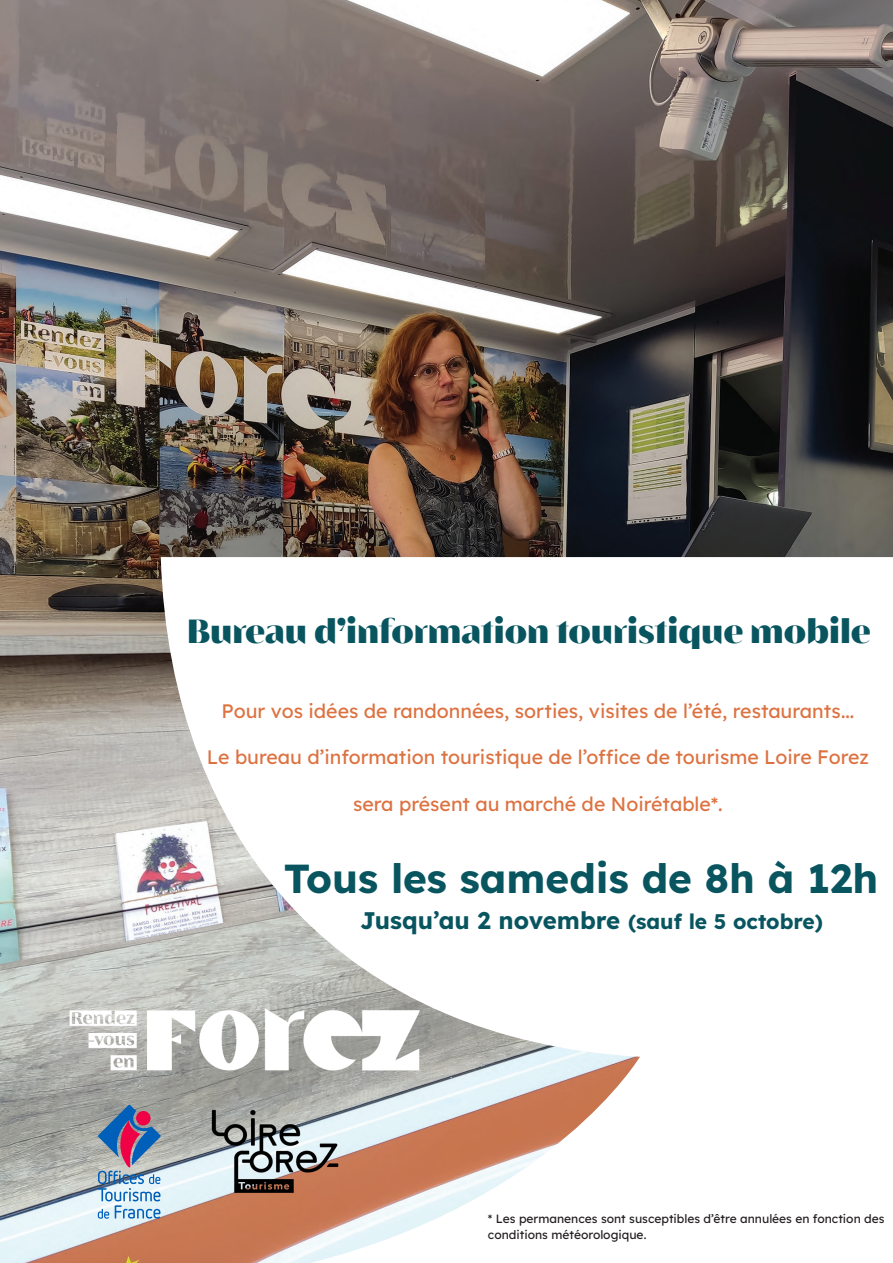
<style>
.page{position:relative;width:893px;height:1263px;background:#fff}
.page>*{position:absolute;margin:0;border:0;box-sizing:border-box;transform-origin:0 0}
.t1{font:700 40.5px "Lexend";color:#085560}
.t2{font:800 34.5px "Aguila";color:#085560}
.t3{font:700 24px "Lexend";color:#085560}
.t4{font:19.5px "Lexend";color:#dd7241}
.t5{font:12px "Lexend";color:#231f20}
.s1{font-size:21px}
</style>
<div class="page">
<img style="left:0;top:0;width:893px;height:1263px">
<img style="left:68px;top:1008px;width:354px;height:65px">
<svg style="left:98px;top:1104px;width:63px;height:115px;background:#909ebb"></svg>
<div style="left:136px;top:1111px;width:15px;height:14px;background:#f00044;border-radius:50%"></div>
<img style="left:205px;top:1104px;width:138px;height:92px">
<p class="t2" style="left:187px;top:609px;width:686px">Bureau d’information touristique mobile</p>
<p class="t4" style="left:221px;top:697px;width:634px">Pour vos idées de randonnées, sorties, visites de l’été, restaurants...</p>
<p class="t4" style="left:207px;top:743px;width:664px">Le bureau d’information touristique de l’office de tourisme Loire Forez</p>
<p class="t4" style="left:353px;top:790px;width:371px">sera présent au marché de Noirétable*.</p>
<p class="t1" style="left:284px;top:849px;width:596px">Tous les samedis de 8h à 12h</p>
<p class="t3" style="left:360px;top:903px;width:465px">Jusqu’au 2 novembre <span class="s1">(sauf le 5 octobre)</span></p>
<p class="t5" style="left:488px;top:1210px;width:398px">* Les permanences sont susceptibles d’être annulées en fonction des</p>
<p class="t5" style="left:488px;top:1226px;width:160px">conditions météorologique.</p>
</div>
